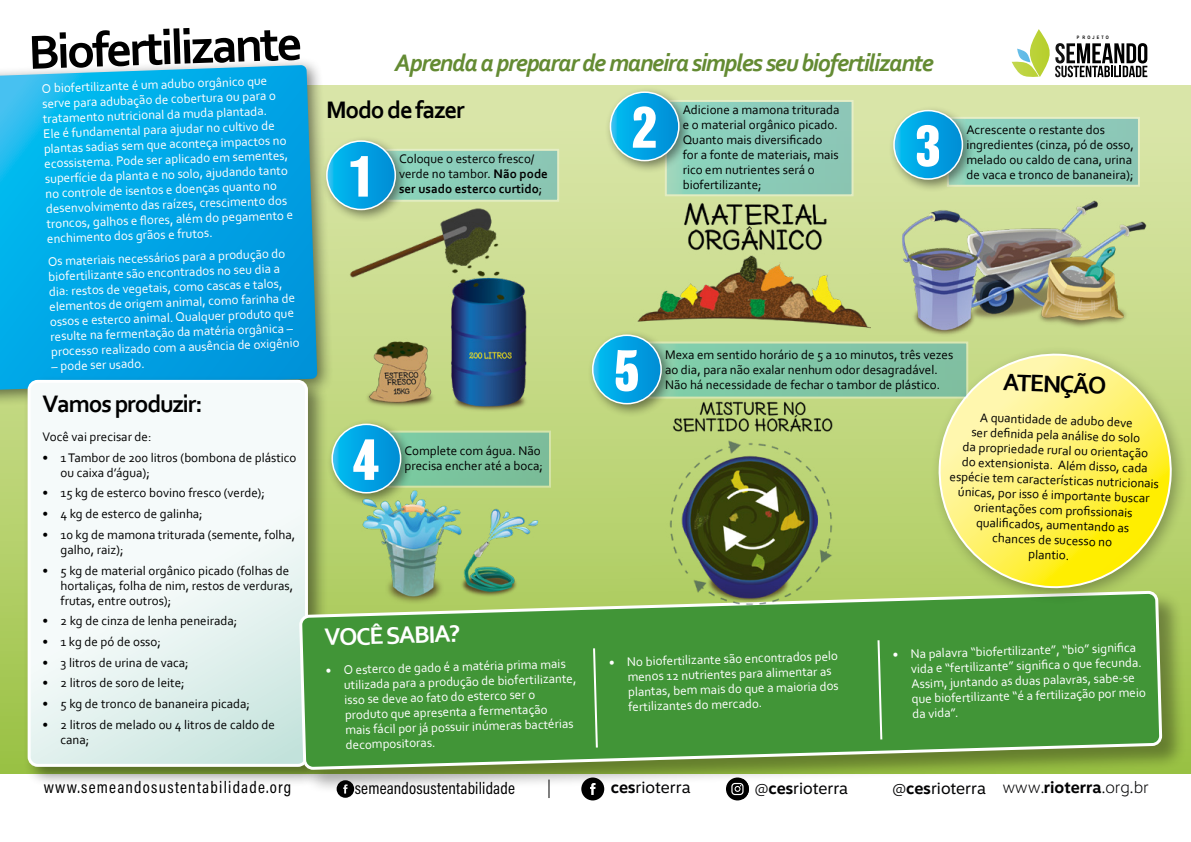
<style>
.page{position:relative;width:1191px;height:842px;background:#fff}
.page>*{position:absolute;margin:0;border:0;box-sizing:border-box;transform-origin:0 0}
.t1{font:800 53.3px "Balboa";color:#fff}
.t2{font:700 50px "Corbel";color:#000}
.t3{font:italic 700 25px "Corbel";letter-spacing:-.05em;color:#648b33}
.t4{font:700 25px "Corbel";letter-spacing:-.05em;color:#000}
.t5{font:700 25px "Corbel";color:#fff}
.t6{font:17px "Acumin Variable Concept";letter-spacing:-.025em;color:#000}
.t7{font:17px "Acumin Variable Concept";letter-spacing:-.085em;color:#000}
.t8{font:100 15.9px "Motiva Sans";color:#020203}
.t9{font:15.9px "Motiva Sans";color:#020203}
.t10{font:13px/15px "Corbel";color:#fff}
.t11{font:13px/15px "Corbel";color:#000}
.t12{font:700 13px "Corbel";color:#000}
.t13{font:700 4.7px "Arial Narrow";color:#000}
.s1{font-weight:700}
.s2{font-weight:400}
.s3{font-weight:100}
</style>
<div class="page">
<svg style="left:337px;top:780px;width:17px;height:18px"></svg>
<div style="left:0;top:85px;width:1191px;height:689px;background:linear-gradient(to bottom,#dfe8b0,#9dc347)"></div>
<div style="left:0;top:57px;width:334px;height:350px;background:#000;opacity:.5"></div>
<svg style="left:0;top:65px;width:317px;height:325px;background:#08a7e4"></svg>
<div style="left:23px;top:376px;width:306px;height:411px;background:#000;opacity:.45"></div>
<svg style="left:29px;top:381px;width:277px;height:384px"></svg>
<div style="left:28px;top:380px;width:280px;height:387px;border:3px solid #fff;border-radius:9px"></div>
<div style="left:299px;top:590px;width:887px;height:204px;background:#000;opacity:.35"></div>
<svg style="left:301px;top:592px;width:862px;height:176px;background:#4b983d"></svg>
<svg style="left:592px;top:646px;width:7px;height:104px"></svg>
<svg style="left:876px;top:638px;width:7px;height:103px"></svg>
<div style="left:930px;top:345px;width:258px;height:260px;background:#000;opacity:.3"></div>
<svg style="left:935px;top:350px;width:240px;height:239px;background:#ede96c"></svg>
<div style="left:666px;top:101px;width:186px;height:94px;background:#8cccbb"></div>
<div style="left:665px;top:100px;width:188px;height:96px;border:2px solid #fff"></div>
<div style="left:604px;top:87px;width:88px;height:87px;background:#000;opacity:.45"></div>
<svg style="left:610px;top:92px;width:69px;height:69px;background:#0ba7e4"></svg>
<div style="left:609px;top:91px;width:70px;height:70px;border:2px solid #fff;border-radius:50%"></div>
<div style="left:384px;top:150px;width:174px;height:51px;background:#8acab7"></div>
<div style="left:383px;top:149px;width:176px;height:53px;border:2px solid #fff"></div>
<div style="left:321px;top:136px;width:88px;height:87px;background:#000;opacity:.45"></div>
<svg style="left:327px;top:141px;width:68px;height:68px;background:#07a5e4"></svg>
<div style="left:326px;top:140px;width:70px;height:70px;border:2px solid #fff;border-radius:50%"></div>
<div style="left:948px;top:118px;width:191px;height:68px;background:#8bcbb9"></div>
<div style="left:947px;top:117px;width:193px;height:70px;border:2px solid #fff"></div>
<div style="left:888px;top:105px;width:87px;height:88px;background:#000;opacity:.45"></div>
<svg style="left:894px;top:111px;width:68px;height:68px;background:#07a5e4"></svg>
<div style="left:893px;top:110px;width:70px;height:70px;border:2px solid #fff;border-radius:50%"></div>
<div style="left:386px;top:432px;width:164px;height:55px;background:#7bc29e"></div>
<div style="left:326px;top:419px;width:88px;height:88px;background:#000;opacity:.45"></div>
<svg style="left:332px;top:424px;width:68px;height:69px;background:#0ba8e5"></svg>
<div style="left:331px;top:424px;width:70px;height:69px;border:2px solid #fff;border-radius:50%"></div>
<div style="left:646px;top:342px;width:321px;height:56px;background:#80c4a5"></div>
<div style="left:587px;top:330px;width:87px;height:88px;background:#000;opacity:.45"></div>
<svg style="left:592px;top:335px;width:69px;height:69px;background:#0aa8e5"></svg>
<div style="left:592px;top:334px;width:70px;height:70px;border:2px solid #fff;border-radius:50%"></div>
<img style="left:334px;top:193px;width:228px;height:228px">
<img style="left:634px;top:159px;width:236px;height:204px">
<img style="left:349px;top:466px;width:195px;height:154px">
<img style="left:893px;top:193px;width:257px;height:149px">
<img style="left:623px;top:395px;width:258px;height:214px">
<svg style="left:1011px;top:29px;width:136px;height:49px"></svg>
<div style="left:581px;top:777px;width:23px;height:23px;background:#000;border-radius:11px"></div>
<svg style="left:590px;top:783px;width:5px;height:12px"></svg>
<svg style="left:869px;top:784px;width:12px;height:10px"></svg>
<div style="left:726px;top:777px;width:23px;height:23px;background:#000;border-radius:50%"></div>
<svg style="left:742px;top:777px;width:7px;height:23px"></svg>
<svg style="left:731px;top:783px;width:12px;height:12px"></svg>
<svg style="left:548px;top:779px;width:1px;height:19px"></svg>
<h2 class="t2" style="left:27px;top:21px;width:275px;rotate:-2deg">Biofertilizante</h2>
<p class="t10" style="left:42px;top:81px;width:248px;rotate:-2deg">O biofertilizante é um adubo orgânico que serve para adubação de cobertura ou para o tratamento nutricional da muda plantada.<br>Ele é fundamental para ajudar no cultivo de plantas sadias sem que aconteça impactos no ecossistema. Pode ser aplicado em sementes, superfície da planta e no solo, ajudando tanto no controle de isentos e doenças quanto no desenvolvimento das raízes, crescimento dos troncos, galhos e fl ores, além do pegamento e enchimento dos grãos e frutos.</p>
<p class="t10" style="left:48px;top:254px;width:250px;rotate:-2deg">Os materiais necessários para a produção do biofertilizante são encontrados no seu dia a dia: restos de vegetais, como cascas e talos, elementos de origem animal, como farinha de ossos e esterco animal. Qualquer produto que resulte na fermentação da matéria orgânica – processo realizado com a ausência de oxigênio</p>
<p class="t10" style="left:51px;top:359px;width:95px;rotate:-2deg">– pode ser usado.</p>
<h3 class="t4" style="left:43px;top:388px;width:162px">Vamos produzir:</h3>
<p class="t11" style="left:43px;top:429px;width:110px">Você vai precisar de:</p>
<p class="t11" style="left:61px;top:450px;width:237px;text-indent:-18px">• 1 Tambor de 200 litros (bombona de plástico ou caixa d’água);</p>
<p class="t11" style="left:43px;top:485px;width:224px">• 15 kg de esterco bovino fresco (verde);</p>
<p class="t11" style="left:43px;top:506px;width:162px">• 4 kg de esterco de galinha;</p>
<p class="t11" style="left:61px;top:527px;width:236px;text-indent:-18px">• 10 kg de mamona triturada (semente, folha, galho, raiz);</p>
<p class="t11" style="left:61px;top:562px;width:234px;text-indent:-18px">• 5 kg de material orgânico picado (folhas de hortaliças, folha de nim, restos de verduras, frutas, entre outros);</p>
<p class="t11" style="left:43px;top:613px;width:196px">• 2 kg de cinza de lenha peneirada;</p>
<p class="t11" style="left:43px;top:634px;width:120px">• 1 kg de pó de osso;</p>
<p class="t11" style="left:43px;top:654px;width:148px">• 3 litros de urina de vaca;</p>
<p class="t11" style="left:43px;top:675px;width:144px">• 2 litros de soro de leite;</p>
<p class="t11" style="left:43px;top:696px;width:209px">• 5 kg de tronco de bananeira picada;</p>
<p class="t11" style="left:61px;top:716px;width:216px;text-indent:-18px">• 2 litros de melado ou 4 litros de caldo de cana;</p>
<h3 class="t3" style="left:395px;top:47px;width:540px">Aprenda a preparar de maneira simples seu biofertilizante</h3>
<h3 class="t4" style="left:326px;top:94px;width:140px">Modo de fazer</h3>
<h1 class="t1" style="left:347px;top:147px;width:28px">1</h1>
<p class="t11" style="left:399px;top:150px;width:150px">Coloque o esterco fresco/ verde no tambor. <span class="s1">Não pode</span></p>
<p class="t12" style="left:399px;top:180px;width:145px">ser usado esterco curtido<span class="s2">;</span></p>
<h1 class="t1" style="left:631px;top:98px;width:28px">2</h1>
<p class="t11" style="left:682px;top:102px;width:158px">Adicione a mamona triturada e o material orgânico picado.<br>Quanto mais diversificado for a fonte de materiais, mais rico em nutrientes será o biofertilizante;</p>
<h1 class="t1" style="left:914px;top:116px;width:28px">3</h1>
<p class="t13" style="left:1077px;top:34px;width:33px">P R O J E T O</p>
<p class="t11" style="left:966px;top:122px;width:169px">Acrescente o restante dos ingredientes (cinza, pó de osso, melado ou caldo de cana, urina</p>
<p class="t11" style="left:966px;top:167px;width:169px">de vaca e tronco de bananeira);</p>
<h1 class="t1" style="left:352px;top:430px;width:28px">4</h1>
<p class="t11" style="left:404px;top:442px;width:138px">Complete com água. Não</p>
<p class="t11" style="left:404px;top:457px;width:140px">precisa encher até a boca;</p>
<h1 class="t1" style="left:613px;top:341px;width:28px">5</h1>
<p class="t11" style="left:665px;top:346px;width:290px">Mexa em sentido horário de 5 a 10 minutos, três vezes ao dia, para não exalar nenhum odor desagradável.</p>
<h3 class="t4" style="left:1003px;top:367px;width:105px;rotate:2deg">ATENÇÃO</h3>
<p class="t11" style="left:952px;top:408px;width:211px;text-align:center;rotate:2deg">A quantidade de adubo deve<br>ser defi nida pela análise do solo<br>da propriedade rural ou orientação<br>do extensionista. Além disso, cada espécie tem características nutricionais únicas, por isso é importante buscar orientações com profi ssionais<br>qualifi cados, aumentando as<br>chances de sucesso no<br>plantio.</p>
<p class="t11" style="left:665px;top:376px;width:277px">Não há necessidade de fechar o tambor de plástico.</p>
<h3 class="t5" style="left:324px;top:622px;width:137px;rotate:-2deg">VOCÊ SABIA?</h3>
<p class="t10" style="left:343px;top:663px;width:234px;text-indent:-18px;rotate:-2deg">• O esterco de gado é a matéria prima mais utilizada para a produção de biofertilizante, isso se deve ao fato do esterco ser o produto que apresenta a fermentação<br>mais fácil por já possuir inúmeras bactérias decompositoras.</p>
<p class="t10" style="left:626px;top:655px;width:213px;text-indent:-18px;rotate:-2deg">• No biofertilizante são encontrados pelo menos 12 nutrientes para alimentar as plantas, bem mais do que a maioria dos fertilizantes do mercado.</p>
<p class="t10" style="left:910px;top:647px;width:236px;text-indent:-18px;rotate:-2deg">• Na palavra “biofertilizante”, “bio” signifi ca vida e “fertilizante” signifi ca o que fecunda.<br>Assim, juntando as duas palavras, sabe-se que biofertilizante “é a fertilização por meio da vida”.</p>
<h3 class="t6" style="left:44px;top:776px;width:251px">www.semeandosustentabilidade.org</h3>
<p class="t9" style="left:611px;top:776px;width:81px"><span class="s1">ces</span>rioterra</p>
<p class="t9" style="left:754px;top:776px;width:95px"><span class="s3">@</span><span class="s1">ces</span>rioterra</p>
<p class="t8" style="left:892px;top:776px;width:258px">@<span class="s1">ces</span><span class="s2">rioterra</span> www.<span class="s1">rioterra</span>.org.br</p>
<h3 class="t7" style="left:355px;top:776px;width:163px">semeandosustentabilidade</h3>
</div>
